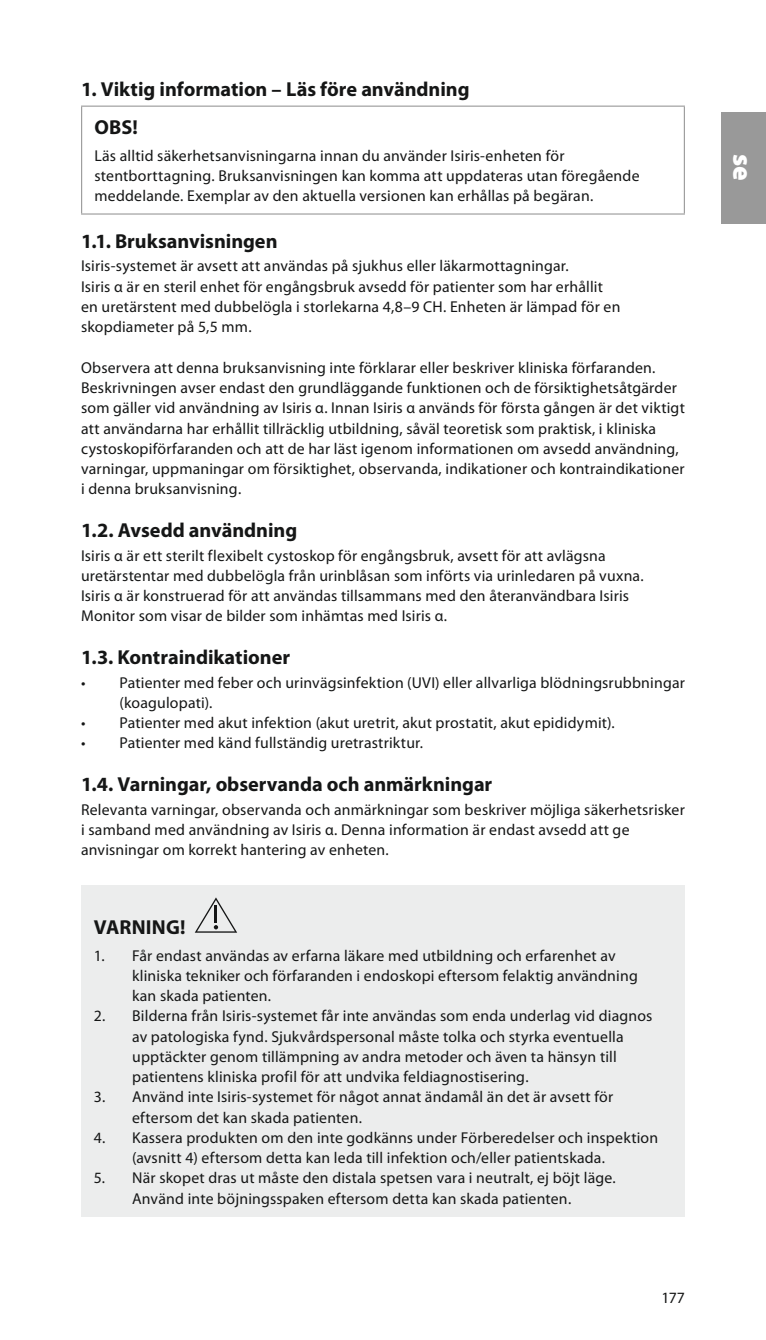
<style>
.page{position:relative;width:766px;height:1340px;background:#fff}
.page>*{position:absolute;margin:0;border:0;box-sizing:border-box;transform-origin:0 0}
.t1{font:900 27px "Myriad Pro";color:#fff}
.t2{font:700 20.25px/37.8px "Myriad Pro";color:#151616}
.t3{font:15.75px/20.2px "Myriad Pro";letter-spacing:.015em;color:#151616}
</style>
<div class="page">
<div style="left:721px;top:112px;width:44px;height:111px;background:#999"></div>
<hr style="left:81px;top:106px;width:603px;height:1px;background:#999">
<hr style="left:81px;top:107px;width:1px;height:106px;background:#999">
<hr style="left:683px;top:107px;width:1px;height:106px;background:#999">
<hr style="left:81px;top:213px;width:603px;height:1px;background:#999">
<div style="left:81px;top:884px;width:603px;height:332px;background:#eceded"></div>
<svg style="left:195px;top:897px;width:42px;height:35px"></svg>
<p class="t2" style="left:94px;top:70px;width:376px;text-indent:-13px">1. Viktig information – Läs före användning<br>OBS!</p>
<p class="t3" style="left:94px;top:145px;width:546px">Läs alltid säkerhetsanvisningarna innan du använder Isiris-enheten för stentborttagning. Bruksanvisningen kan komma att uppdateras utan föregående meddelande. Exemplar av den aktuella versionen kan erhållas på begäran.</p>
<p class="t2" style="left:81px;top:222px;width:198px">1.1. Bruksanvisningen</p>
<p class="t3" style="left:81px;top:256px;width:540px">Isiris-systemet är avsett att användas på sjukhus eller läkarmottagningar.<br>Isiris α är en steril enhet för engångsbruk avsedd för patienter som har erhållit en uretärstent med dubbelögla i storlekarna 4,8–9 CH. Enheten är lämpad för en skopdiameter på 5,5 mm.</p>
<p class="t3" style="left:81px;top:357px;width:605px">Observera att denna bruksanvisning inte förklarar eller beskriver kliniska förfaranden.<br>Beskrivningen avser endast den grundläggande funktionen och de försiktighetsåtgärder som gäller vid användning av Isiris α. Innan Isiris α används för första gången är det viktigt att användarna har erhållit tillräcklig utbildning, såväl teoretisk som praktisk, i kliniska cystoskopiförfaranden och att de har läst igenom informationen om avsedd användning, varningar, uppmaningar om försiktighet, observanda, indikationer och kontraindikationer i denna bruksanvisning.</p>
<p class="t2" style="left:81px;top:510px;width:217px">1.2. Avsedd användning</p>
<p class="t3" style="left:81px;top:545px;width:564px">Isiris α är ett sterilt flexibelt cystoskop för engångsbruk, avsett för att avlägsna uretärstentar med dubbelögla från urinblåsan som införts via urinledaren på vuxna.<br>Isiris α är konstruerad för att användas tillsammans med den återanvändbara Isiris Monitor som visar de bilder som inhämtas med Isiris α.</p>
<p class="t2" style="left:81px;top:637px;width:210px">1.3. Kontraindikationer</p>
<p class="t3" style="left:119px;top:672px;width:567px;text-indent:-38px">• Patienter med feber och urinvägsinfektion (UVI) eller allvarliga blödningsrubbningar (koagulopati).</p>
<p class="t3" style="left:81px;top:712px;width:535px">• Patienter med akut infektion (akut uretrit, akut prostatit, akut epididymit).</p>
<p class="t3" style="left:81px;top:732px;width:343px">• Patienter med känd fullständig uretrastriktur.</p>
<p class="t2" style="left:81px;top:764px;width:412px">1.4. Varningar, observanda och anmärkningar</p>
<p class="t3" style="left:81px;top:798px;width:605px">Relevanta varningar, observanda och anmärkningar som beskriver möjliga säkerhetsrisker i samband med användning av Isiris α. Denna information är endast avsedd att ge anvisningar om korrekt hantering av enheten.</p>
<p class="t2" style="left:94px;top:907px;width:93px">VARNING!</p>
<p class="t3" style="left:132px;top:944px;width:507px;text-indent:-38px">1. Får endast användas av erfarna läkare med utbildning och erfarenhet av kliniska tekniker och förfaranden i endoskopi eftersom felaktig användning kan skada patienten.</p>
<p class="t3" style="left:132px;top:1005px;width:521px;text-indent:-38px">2. Bilderna från Isiris-systemet får inte användas som enda underlag vid diagnos av patologiska fynd. Sjukvårdspersonal måste tolka och styrka eventuella upptäckter genom tillämpning av andra metoder och även ta hänsyn till patientens kliniska profil för att undvika feldiagnostisering.</p>
<p class="t3" style="left:132px;top:1086px;width:482px;text-indent:-38px">3. Använd inte Isiris-systemet för något annat ändamål än det är avsett för eftersom det kan skada patienten.</p>
<p class="t3" style="left:132px;top:1127px;width:527px;text-indent:-38px">4. Kassera produkten om den inte godkänns under Förberedelser och inspektion (avsnitt 4) eftersom detta kan leda till infektion och/eller patientskada.</p>
<p class="t3" style="left:94px;top:1167px;width:523px;text-align:center">5. När skopet dras ut måste den distala spetsen vara i neutralt, ej böjt läge.<br>Använd inte böjningsspaken eftersom detta kan skada patienten.</p>
<p class="t3" style="left:661px;top:1286px;width:25px">177</p>
<h1 class="t1" style="left:760px;top:154px;width:28px;rotate:90deg">se</h1>
</div>
